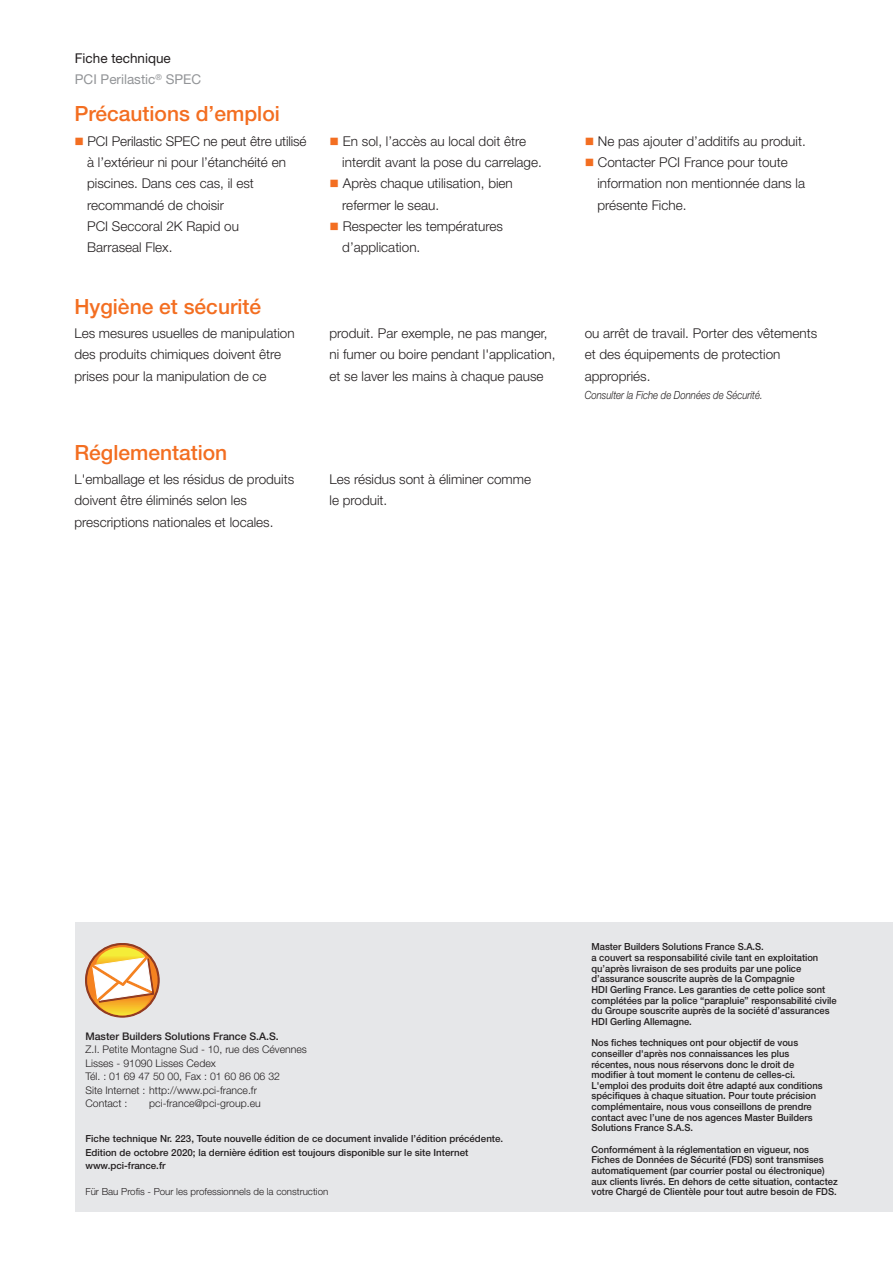
<style>
.page{position:relative;width:893px;height:1263px;background:#fff}
.page>*{position:absolute;margin:0;border:0;box-sizing:border-box;transform-origin:0 0}
.t1{font:500 21px "Helvetica Neue LT Pro";color:#f36e21}
.t2{font:300 13.5px/21.3px "Helvetica Neue LT Pro";color:#231f20}
.t3{font:13.5px/21.3px "Helvetica Neue LT Pro";color:#939598}
.t4{font:italic 300 11.25px "Helvetica Neue LT Pro";color:#231f20;scale:.85 1}
.t5{font:300 10.5px/13.5px "Helvetica Neue LT Pro";color:#231f20}
.t6{font:500 10.5px "Helvetica Neue LT Pro";color:#231f20}
.t7{font:500 9.75px/10.6px "Helvetica Neue LT Pro";color:#231f20;scale:.96 1}
.t8{font:500 9.75px/13.5px "Helvetica Neue LT Pro";color:#231f20}
.t9{font:300 9.75px "Helvetica Neue LT Pro";color:#231f20}
.s1{color:#231f20}
.s2{color:#f36e21}
</style>
<div class="page">
<div style="left:75px;top:923px;width:818px;height:289px;background:#e6e7e9"></div>
<svg style="left:85px;top:943px;width:74px;height:74px"></svg>
<h2 class="t3" style="left:75px;top:49px;width:128px"><span class="s1">Fiche technique<br></span>PCI Perilastic<sup>®</sup> SPEC</h2>
<h1 class="t1" style="left:74px;top:106px;width:207px">Précautions d’emploi</h1>
<h2 class="t2" style="left:87px;top:132px;width:221px;text-indent:-13px"><span class="s2">■</span> PCI Perilastic SPEC ne peut être utilisé à l’extérieur ni pour l’étanchéité en piscines. Dans ces cas, il est recommandé de choisir<br>PCI Seccoral 2K Rapid ou<br>Barraseal Flex.</h2>
<h2 class="t2" style="left:342px;top:132px;width:201px;text-indent:-13px"><span class="s2">■</span> En sol, l’accès au local doit être interdit avant la pose du carrelage.</h2>
<h2 class="t2" style="left:342px;top:174px;width:172px;text-indent:-13px"><span class="s2">■</span> Après chaque utilisation, bien refermer le seau.</h2>
<h2 class="t2" style="left:342px;top:217px;width:162px;text-indent:-13px"><span class="s2">■</span> Respecter les températures d’application.</h2>
<h1 class="t1" style="left:74px;top:299px;width:188px">Hygiène et sécurité</h1>
<h2 class="t2" style="left:585px;top:132px;width:223px"><span class="s2">■</span> Ne pas ajouter d’additifs au produit.</h2>
<h2 class="t2" style="left:597px;top:153px;width:209px;text-indent:-13px"><span class="s2">■</span> Contacter PCI France pour toute information non mentionnée dans la présente Fiche.</h2>
<h2 class="t2" style="left:74px;top:324px;width:222px">Les mesures usuelles de manipulation des produits chimiques doivent être prises pour la manipulation de ce</h2>
<h2 class="t2" style="left:330px;top:324px;width:228px">produit. Par exemple, ne pas manger, ni fumer ou boire pendant l'application, et se laver les mains à chaque pause</h2>
<h2 class="t2" style="left:585px;top:324px;width:234px">ou arrêt de travail. Porter des vêtements et des équipements de protection appropriés.</h2>
<p class="t4" style="left:585px;top:391px;width:211px">Consulter la Fiche de Données de Sécurité.</p>
<h1 class="t1" style="left:74px;top:445px;width:154px">Réglementation</h1>
<h2 class="t2" style="left:74px;top:470px;width:221px">L'emballage et les résidus de produits doivent être éliminés selon les prescriptions nationales et locales.</h2>
<h2 class="t2" style="left:330px;top:470px;width:203px">Les résidus sont à éliminer comme le produit.</h2>
<p class="t7" style="left:591px;top:942px;width:257px">Master Builders Solutions France S.A.S.<br>a couvert sa responsabilité civile tant en exploitation qu’après livraison de ses produits par une police d’assurance souscrite auprès de la Compagnie<br>HDI Gerling France. Les garanties de cette police sont complétées par la police “parapluie” responsabilité civile du Groupe souscrite auprès de la société d’assurances HDI Gerling Allemagne.</p>
<p class="t7" style="left:591px;top:1038px;width:242px">Nos fiches techniques ont pour objectif de vous conseiller d'après nos connaissances les plus récentes, nous nous réservons donc le droit de modifier à tout moment le contenu de celles-ci.<br>L'emploi des produits doit être adapté aux conditions spécifiques à chaque situation. Pour toute précision complémentaire, nous vous conseillons de prendre contact avec l’une de nos agences Master Builders Solutions France S.A.S.</p>
<p class="t7" style="left:591px;top:1145px;width:258px">Conformément à la réglementation en vigueur, nos Fiches de Données de Sécurité (FDS) sont transmises automatiquement (par courrier postal ou électronique) aux clients livrés. En dehors de cette situation, contactez</p>
<p class="t6" style="left:85px;top:1032px;width:195px">Master Builders Solutions France S.A.S.</p>
<p class="t5" style="left:85px;top:1044px;width:223px">Z.I. Petite Montagne Sud - 10, rue des Cévennes<br>Lisses - 91090 Lisses Cedex<br>Tél. : 01 69 47 50 00, Fax : 01 60 86 06 32<br>Site Internet : http://www.pci-france.fr<br>Contact :</p>
<p class="t5" style="left:149px;top:1098px;width:113px">pci-france@pci-group.eu</p>
<p class="t8" style="left:85px;top:1133px;width:419px">Fiche technique Nr. 223, Toute nouvelle édition de ce document invalide l’édition précédente.<br>Edition de octobre 2020; la dernière édition est toujours disponible sur le site Internet www.pci-france.fr</p>
<p class="t9" style="left:85px;top:1188px;width:244px">Für Bau Profis - Pour les professionnels de la construction</p>
<p class="t7" style="left:591px;top:1187px;width:257px">votre Chargé de Clientèle pour tout autre besoin de FDS.</p>
</div>
